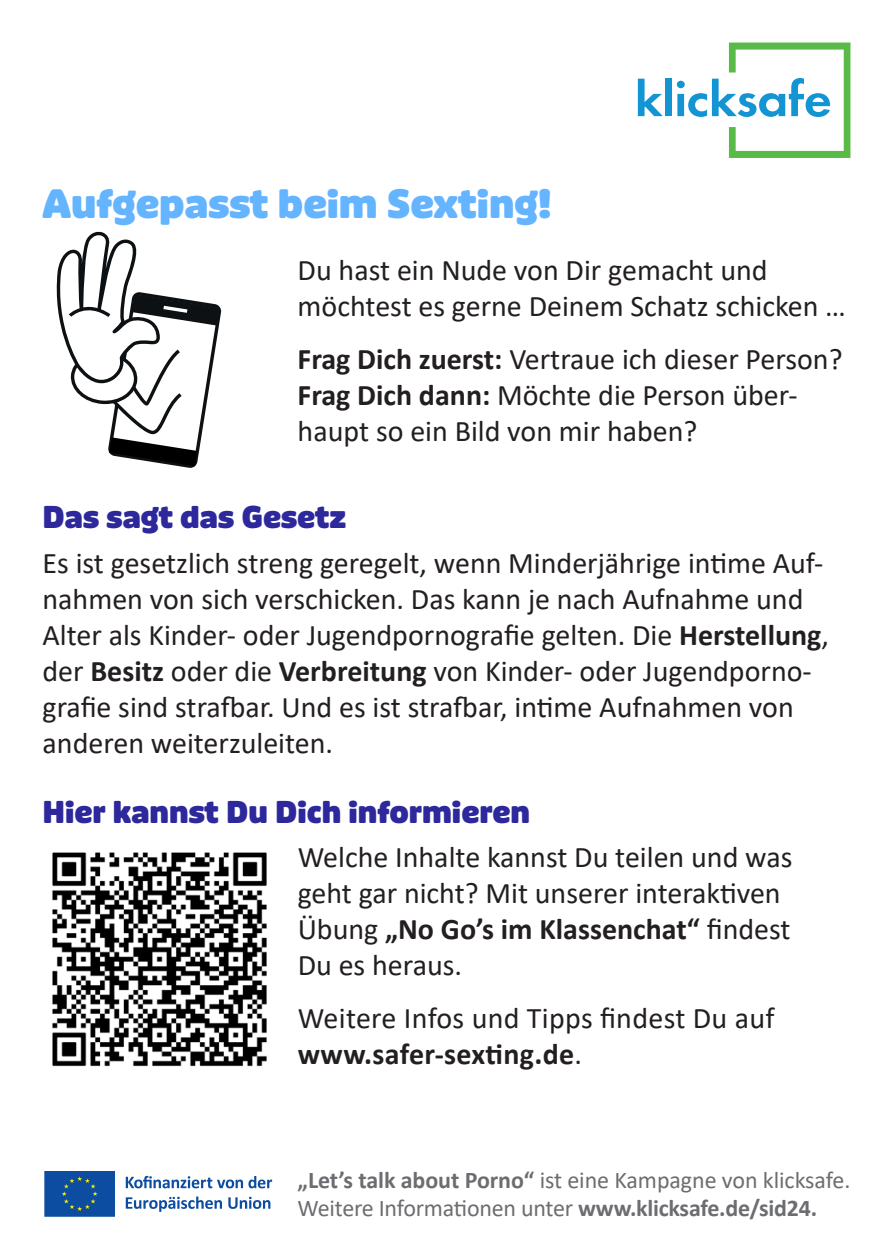
<style>
.page{position:relative;width:893px;height:1259px;background:#fff}
.page>*{position:absolute;margin:0;border:0;box-sizing:border-box;transform-origin:0 0}
.t1{font:900 39px "Puffin Display Soft";color:#64b4ff}
.t2{font:30px/36px "Calibri";color:#231f20}
.t3{font:900 30px "Puffin Display Soft";color:#2d289b}
.t4{font:24px/28.8px "Calibri";letter-spacing:-.01em;color:#6c6d70}
.s1{font-weight:700}
</style>
<div class="page">
<svg style="left:56px;top:231px;width:166px;height:237px"></svg>
<img style="left:52px;top:852px;width:215px;height:215px">
<svg style="left:44px;top:1171px;width:71px;height:46px;background:#15529d"></svg>
<svg style="left:126px;top:1175px;width:146px;height:13px"></svg>
<svg style="left:126px;top:1196px;width:96px;height:15px"></svg>
<svg style="left:228px;top:1196px;width:42px;height:13px"></svg>
<svg style="left:638px;top:79px;width:25px;height:37px"></svg>
<div style="left:665px;top:79px;width:7px;height:37px;background:#1394d3"></div>
<div style="left:677px;top:81px;width:8px;height:7px;background:#1394d3;border-radius:50%"></div>
<div style="left:677px;top:94px;width:7px;height:22px;background:#1394d3"></div>
<svg style="left:688px;top:43px;width:162px;height:115px"></svg>
<h1 class="t1" style="left:43px;top:180px;width:510px">Aufgepasst beim Sexting!</h1>
<p class="t2" style="left:298px;top:251px;width:550px">Du hast ein Nude von Dir gemacht und möchtest es gerne Deinem Schatz schicken …</p>
<p class="t2" style="left:298px;top:340px;width:546px"><span class="s1">Frag Dich zuerst:</span> Vertraue ich dieser Person?<br><span class="s1">Frag Dich dann:</span> Möchte die Person über&shy;haupt so ein Bild von mir haben?</p>
<p class="t3" style="left:43px;top:499px;width:305px">Das sagt das Gesetz</p>
<p class="t2" style="left:43px;top:544px;width:788px">Es ist gesetzlich streng geregelt, wenn Minderjährige intime Auf&shy;nahmen von sich verschicken. Das kann je nach Aufnahme und Alter als Kinder- oder Jugendpornografie gelten. Die <span class="s1">Herstellung</span>, der <span class="s1">Besitz</span> oder die <span class="s1">Verbreitung</span> von Kinder- oder Jugendporno&shy;grafie sind strafbar. Und es ist strafbar, intime Aufnahmen von anderen weiterzuleiten.</p>
<p class="t3" style="left:43px;top:793px;width:489px">Hier kannst Du Dich informieren</p>
<p class="t2" style="left:298px;top:838px;width:496px">Welche Inhalte kannst Du teilen und was geht gar nicht? Mit unserer interaktiven Übung <span class="s1">„No Go’s im Klassenchat“</span> findest Du es heraus.</p>
<p class="t2" style="left:298px;top:999px;width:478px">Weitere Infos und Tipps findest Du auf <span class="s1">www.safer-sexting.de</span>.</p>
<p class="t4" style="left:298px;top:1164px;width:554px"><span class="s1">„Let’s talk about Porno“</span> ist eine Kampagne von klicksafe.<br>Weitere Informationen unter <span class="s1">www.klicksafe.de/sid24.</span></p>
</div>
